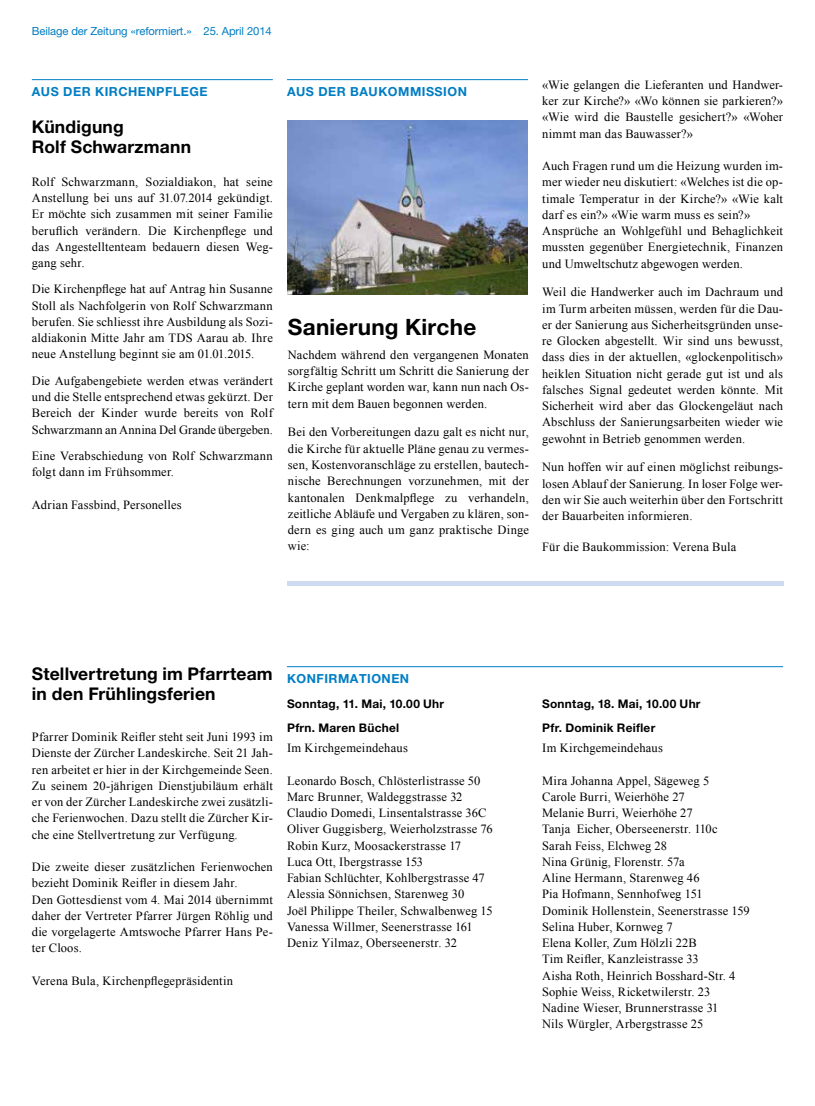
<style>
.page{position:relative;width:815px;height:1106px;background:#fff}
.page>*{position:absolute;margin:0;border:0;box-sizing:border-box;transform-origin:0 0}
.t1{font:700 22.5px "Helvetica Neue LT Pro";letter-spacing:.01em;color:#000}
.t2{font:700 17.5px/20px "Helvetica Neue LT Pro";letter-spacing:.01em;color:#000}
.t3{font:12.5px/16.2px "Times New Roman";letter-spacing:.015em;color:#000;text-align:justify}
.t4{font:700 12.5px "Helvetica Neue LT Pro";color:#007dc3}
.t5{font:700 11.88px/23.8px "Helvetica Neue LT Pro";letter-spacing:.02em;color:#000}
.t6{font:11.25px "Helvetica Neue LT Pro";letter-spacing:-.01em;color:#007dc3}
</style>
<div class="page">
<hr style="left:287px;top:79px;width:241px;height:1px;background:#007dc3">
<hr style="left:32px;top:79px;width:241px;height:1px;background:#007dc3">
<hr style="left:287px;top:581px;width:496px;height:4px;background:#cddaf0">
<hr style="left:287px;top:666px;width:496px;height:1px;background:#007dc3">
<img style="left:287px;top:121px;width:241px;height:173px">
<p class="t6" style="left:32px;top:24px;width:241px">Beilage der Zeitung «reformiert.» 25. April 2014</p>
<p class="t4" style="left:32px;top:84px;width:10px">aus</p>
<p class="t4" style="left:63px;top:84px;width:10px">der</p>
<p class="t4" style="left:95px;top:84px;width:10px">kirchen</p>
<p class="t4" style="left:156px;top:84px;width:19px">pflege</p>
<h2 class="t2" style="left:32px;top:117px;width:161px">Kündigung<br>Rolf Schwarzmann</h2>
<p class="t3" style="left:32px;top:173px;width:242px">Rolf Schwarzmann, Sozialdiakon, hat seine Anstellung bei uns auf 31.07.2014 gekündigt.<br>Er möchte sich zusammen mit seiner Familie beruflich verändern. Die Kirchenpflege und das Angestelltenteam bedauern diesen Weg&shy;gang sehr.</p>
<p class="t3" style="left:32px;top:281px;width:242px">Die Kirchenpflege hat auf Antrag hin Susanne Stoll als Nachfolgerin von Rolf Schwarzmann berufen. Sie schliesst ihre Ausbildung als Sozi&shy;aldiakonin Mitte Jahr am TDS Aarau ab. Ihre neue Anstellung beginnt sie am 01.01.2015.</p>
<p class="t3" style="left:32px;top:372px;width:242px">Die Aufgabengebiete werden etwas verändert und die Stelle entsprechend etwas gekürzt. Der Bereich der Kinder wurde bereits von Rolf Schwarzmann an Annina Del Grande übergeben.</p>
<p class="t3" style="left:32px;top:447px;width:242px">Eine Verabschiedung von Rolf Schwarzmann folgt dann im Frühsommer.</p>
<p class="t3" style="left:32px;top:496px;width:151px">Adrian Fassbind, Personelles</p>
<p class="t4" style="left:287px;top:84px;width:10px">aus</p>
<p class="t4" style="left:318px;top:84px;width:10px">der</p>
<p class="t4" style="left:350px;top:84px;width:10px">baukommission</p>
<h1 class="t1" style="left:288px;top:313px;width:190px">Sanierung Kirche</h1>
<p class="t3" style="left:288px;top:346px;width:242px">Nachdem während den vergangenen Monaten sorgfältig Schritt um Schritt die Sanierung der Kirche geplant worden war, kann nun nach Os&shy;tern mit dem Bauen begonnen werden.</p>
<p class="t3" style="left:288px;top:424px;width:242px">Bei den Vorbereitungen dazu galt es nicht nur, die Kirche für aktuelle Pläne genau zu vermes&shy;sen, Kostenvoranschläge zu erstellen, bautech&shy;nische Berechnungen vorzunehmen, mit der kantonalen Denkmalpflege zu verhandeln, zeitliche Abläufe und Vergaben zu klären, son&shy;dern es ging auch um ganz praktische Dinge wie:</p>
<p class="t3" style="left:542px;top:76px;width:242px">«Wie gelangen die Lieferanten und Handwer&shy;ker zur Kirche?» «Wo können sie parkieren?» «Wie wird die Baustelle gesichert?» «Woher nimmt man das Bauwasser?»</p>
<p class="t3" style="left:542px;top:158px;width:242px;text-align:left">Auch Fragen rund um die Heizung wurden im&shy;mer wieder neu diskutiert: «Welches ist die op&shy;timale Temperatur in der Kirche?» «Wie kalt darf es ein?» «Wie warm muss es sein?» Ansprüche an Wohlgefühl und Behaglichkeit mussten gegenüber Energietechnik, Finanzen und Umweltschutz abgewogen werden.</p>
<p class="t3" style="left:542px;top:284px;width:242px">Weil die Handwerker auch im Dachraum und im Turm arbeiten müssen, werden für die Dau&shy;er der Sanierung aus Sicherheitsgründen unse&shy;re Glocken abgestellt. Wir sind uns bewusst, dass dies in der aktuellen, «glockenpolitisch» heiklen Situation nicht gerade gut ist und als falsches Signal gedeutet werden könnte. Mit Sicherheit wird aber das Glockengeläut nach Abschluss der Sanierungsarbeiten wieder wie gewohnt in Betrieb genommen werden.</p>
<p class="t3" style="left:542px;top:459px;width:242px">Nun hoffen wir auf einen möglichst reibungs&shy;losen Ablauf der Sanierung. In loser Folge wer&shy;den wir Sie auch weiterhin über den Fortschritt der Bauarbeiten informieren.</p>
<p class="t3" style="left:542px;top:539px;width:196px">Für die Baukommission: Verena Bula</p>
<h2 class="t2" style="left:32px;top:663px;width:242px">Stellvertretung im Pfarrteam in den Frühlingsferien</h2>
<p class="t3" style="left:32px;top:728px;width:242px">Pfarrer Dominik Reifler steht seit Juni 1993 im Dienste der Zürcher Landeskirche. Seit 21 Jah&shy;ren arbeitet er hier in der Kirchgemeinde Seen.<br>Zu seinem 20-jährigen Dienstjubiläum erhält er von der Zürcher Landeskirche zwei zusätzli&shy;che Ferienwochen. Dazu stellt die Zürcher Kir&shy;che eine Stellvertretung zur Verfügung.</p>
<p class="t3" style="left:32px;top:858px;width:242px;text-align:left">Die zweite dieser zusätzlichen Ferienwochen bezieht Dominik Reifler in diesem Jahr.<br>Den Gottesdienst vom 4. Mai 2014 übernimmt daher der Vertreter Pfarrer Jürgen Röhlig und die vorgelagerte Amtswoche Pfarrer Hans Pe&shy;ter Cloos.</p>
<p class="t3" style="left:32px;top:972px;width:203px">Verena Bula, Kirchenpflegepräsidentin</p>
<p class="t4" style="left:287px;top:671px;width:20px">Konfirmationen</p>
<p class="t5" style="left:287px;top:691px;width:159px">Sonntag, 11. Mai, 10.00 Uhr<br>Pfrn. Maren Büchel</p>
<p class="t3" style="left:287px;top:739px;width:122px">Im Kirchgemeindehaus</p>
<p class="t3" style="left:287px;top:772px;width:207px;text-align:left">Leonardo Bosch, Chlösterlistrasse 50<br>Marc Brunner, Waldeggstrasse 32<br>Claudio Domedi, Linsentalstrasse 36C Oliver Guggisberg, Weierholzstrasse 76<br>Robin Kurz, Moosackerstrasse 17<br>Luca Ott, Ibergstrasse 153<br>Fabian Schlüchter, Kohlbergstrasse 47<br>Alessia Sönnichsen, Starenweg 30<br>Joël Philippe Theiler, Schwalbenweg 15<br>Vanessa Willmer, Seenerstrasse 161<br>Deniz Yilmaz, Oberseenerstr. 32</p>
<p class="t5" style="left:542px;top:691px;width:160px">Sonntag, 18. Mai, 10.00 Uhr<br>Pfr. Dominik Reifler</p>
<p class="t3" style="left:542px;top:739px;width:122px">Im Kirchgemeindehaus</p>
<p class="t3" style="left:542px;top:772px;width:209px;text-align:left">Mira Johanna Appel, Sägeweg 5<br>Carole Burri, Weierhöhe 27<br>Melanie Burri, Weierhöhe 27<br>Tanja Eicher, Oberseenerstr. 110c<br>Sarah Feiss, Elchweg 28<br>Nina Grünig, Florenstr. 57a<br>Aline Hermann, Starenweg 46<br>Pia Hofmann, Sennhofweg 151<br>Dominik Hollenstein, Seenerstrasse 159<br>Selina Huber, Kornweg 7<br>Elena Koller, Zum Hölzli 22B<br>Tim Reifler, Kanzleistrasse 33<br>Aisha Roth, Heinrich Bosshard-Str. 4<br>Sophie Weiss, Ricketwilerstr. 23<br>Nadine Wieser, Brunnerstrasse 31<br>Nils Würgler, Arbergstrasse 25</p>
</div>
